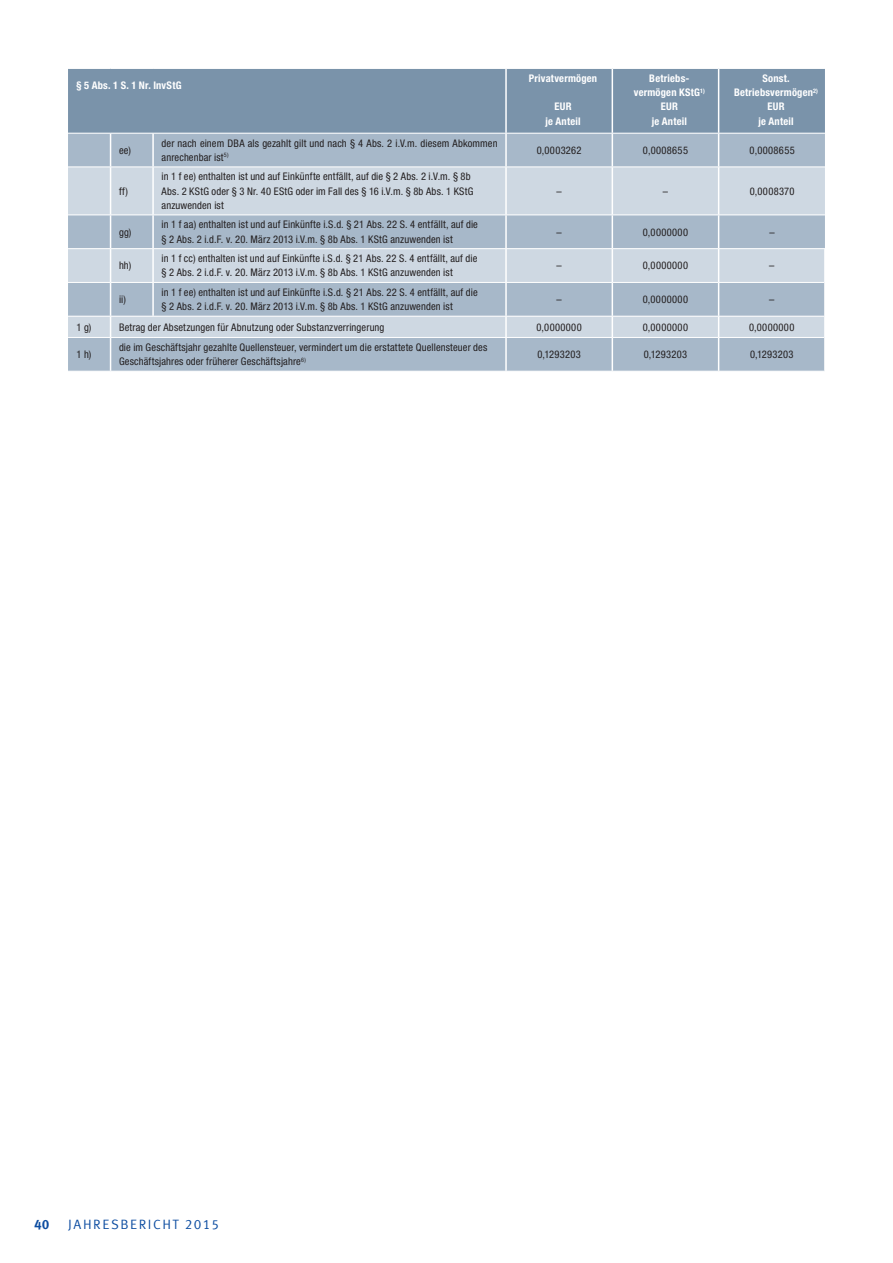
<style>
.page{position:relative;width:893px;height:1263px;background:#fff}
.page>*{position:absolute;margin:0;border:0;box-sizing:border-box;transform-origin:0 0}
.t1{font:13.5px "Meta Offc Pro Norm";letter-spacing:.115em;color:#0d4da1}
.t2{font:700 13.5px "Meta Offc Pro";color:#0d4da1}
.t3{font:condensed 10.5px/14.2px "Helvetica Neue LTW1 G";letter-spacing:.015em;color:#231f20}
.t4{font:700 condensed 10.5px/14.2px "Helvetica Neue LTW1 G";letter-spacing:.02em;color:#fff;text-align:center}
.t5{font:condensed 10.5px "Helvetica Neue LTW1 G";letter-spacing:.035em;color:#231f20}
</style>
<div class="page">
<div style="left:68px;top:69px;width:757px;height:64px;background:#7a93aa"></div>
<div style="left:68px;top:134px;width:757px;height:237px;background:#a7b8c9"></div>
<svg style="left:68px;top:168px;width:757px;height:169px;background:#bfcbd8"></svg>
<hr style="left:68px;top:167px;width:43px;height:1px;background:#fff">
<hr style="left:111px;top:167px;width:42px;height:1px;background:#fff">
<hr style="left:153px;top:167px;width:353px;height:1px;background:#fff">
<hr style="left:506px;top:167px;width:106px;height:1px;background:#fff">
<hr style="left:612px;top:167px;width:107px;height:1px;background:#fff">
<hr style="left:719px;top:167px;width:106px;height:1px;background:#fff">
<hr style="left:68px;top:215px;width:43px;height:1px;background:#fff">
<hr style="left:111px;top:215px;width:42px;height:1px;background:#fff">
<hr style="left:153px;top:215px;width:353px;height:1px;background:#fff">
<hr style="left:506px;top:215px;width:106px;height:1px;background:#fff">
<hr style="left:612px;top:215px;width:107px;height:1px;background:#fff">
<hr style="left:719px;top:215px;width:106px;height:1px;background:#fff">
<hr style="left:68px;top:248px;width:43px;height:1px;background:#fff">
<hr style="left:111px;top:248px;width:42px;height:1px;background:#fff">
<hr style="left:153px;top:248px;width:353px;height:1px;background:#fff">
<hr style="left:506px;top:248px;width:106px;height:1px;background:#fff">
<hr style="left:612px;top:248px;width:107px;height:1px;background:#fff">
<hr style="left:719px;top:248px;width:107px;height:1px;background:#fff">
<hr style="left:68px;top:282px;width:43px;height:1px;background:#fff">
<hr style="left:111px;top:282px;width:42px;height:1px;background:#fff">
<hr style="left:153px;top:282px;width:353px;height:1px;background:#fff">
<hr style="left:506px;top:282px;width:106px;height:1px;background:#fff">
<hr style="left:612px;top:282px;width:107px;height:1px;background:#fff">
<hr style="left:719px;top:282px;width:105px;height:1px;background:#fff">
<hr style="left:68px;top:316px;width:43px;height:1px;background:#fff">
<hr style="left:111px;top:316px;width:42px;height:1px;background:#fff">
<hr style="left:153px;top:316px;width:353px;height:1px;background:#fff">
<hr style="left:506px;top:316px;width:106px;height:1px;background:#fff">
<hr style="left:612px;top:316px;width:107px;height:1px;background:#fff">
<hr style="left:719px;top:316px;width:105px;height:1px;background:#fff">
<hr style="left:68px;top:337px;width:43px;height:1px;background:#fff">
<hr style="left:111px;top:337px;width:42px;height:1px;background:#fff">
<hr style="left:153px;top:337px;width:353px;height:1px;background:#fff">
<hr style="left:506px;top:337px;width:106px;height:1px;background:#fff">
<hr style="left:612px;top:337px;width:107px;height:1px;background:#fff">
<hr style="left:719px;top:337px;width:105px;height:1px;background:#fff">
<hr style="left:505px;top:69px;width:2px;height:64px;background:#fff">
<hr style="left:612px;top:69px;width:1px;height:64px;background:#fff">
<hr style="left:718px;top:69px;width:1px;height:64px;background:#fff">
<hr style="left:110px;top:134px;width:1px;height:33px;background:#fff">
<hr style="left:152px;top:134px;width:2px;height:33px;background:#fff">
<hr style="left:505px;top:134px;width:2px;height:33px;background:#fff">
<hr style="left:612px;top:134px;width:1px;height:33px;background:#fff">
<hr style="left:718px;top:134px;width:1px;height:33px;background:#fff">
<hr style="left:110px;top:167px;width:1px;height:48px;background:#fff">
<hr style="left:152px;top:167px;width:2px;height:48px;background:#fff">
<hr style="left:505px;top:167px;width:2px;height:48px;background:#fff">
<hr style="left:612px;top:167px;width:1px;height:48px;background:#fff">
<hr style="left:718px;top:167px;width:1px;height:48px;background:#fff">
<hr style="left:110px;top:215px;width:1px;height:33px;background:#fff">
<hr style="left:152px;top:215px;width:2px;height:33px;background:#fff">
<hr style="left:505px;top:215px;width:2px;height:33px;background:#fff">
<hr style="left:612px;top:215px;width:1px;height:33px;background:#fff">
<hr style="left:718px;top:215px;width:1px;height:33px;background:#fff">
<hr style="left:110px;top:249px;width:1px;height:33px;background:#fff">
<hr style="left:152px;top:249px;width:2px;height:33px;background:#fff">
<hr style="left:505px;top:249px;width:2px;height:33px;background:#fff">
<hr style="left:612px;top:249px;width:1px;height:33px;background:#fff">
<hr style="left:718px;top:249px;width:1px;height:33px;background:#fff">
<hr style="left:824px;top:249px;width:2px;height:33px;background:#fff">
<hr style="left:110px;top:283px;width:1px;height:33px;background:#fff">
<hr style="left:152px;top:283px;width:2px;height:33px;background:#fff">
<hr style="left:505px;top:283px;width:2px;height:33px;background:#fff">
<hr style="left:612px;top:283px;width:1px;height:33px;background:#fff">
<hr style="left:718px;top:283px;width:1px;height:33px;background:#fff">
<hr style="left:824px;top:282px;width:2px;height:34px;background:#fff">
<svg style="left:110px;top:317px;width:1px;height:20px"></svg>
<hr style="left:505px;top:317px;width:2px;height:20px;background:#fff">
<svg style="left:612px;top:317px;width:1px;height:20px"></svg>
<svg style="left:718px;top:317px;width:1px;height:20px"></svg>
<hr style="left:824px;top:316px;width:2px;height:21px;background:#fff">
<hr style="left:110px;top:338px;width:1px;height:33px;background:#fff">
<hr style="left:505px;top:338px;width:2px;height:33px;background:#fff">
<hr style="left:612px;top:338px;width:1px;height:33px;background:#fff">
<hr style="left:718px;top:338px;width:1px;height:33px;background:#fff">
<hr style="left:824px;top:337px;width:2px;height:34px;background:#fff">
<p class="t4" style="left:77px;top:78px;width:107px">§ 5 Abs. 1 S. 1 Nr. InvStG</p>
<p class="t4" style="left:529px;top:71px;width:70px">Privatvermögen</p>
<p class="t4" style="left:545px;top:100px;width:37px">EUR<br>je Anteil</p>
<p class="t4" style="left:634px;top:71px;width:72px">Betriebs&shy;vermögen KStG<sup>1)<br></sup>EUR<br>je Anteil</p>
<p class="t4" style="left:734px;top:71px;width:86px">Sonst.<br>Betriebsvermögen<sup>2)<br></sup>EUR<br>je Anteil</p>
<p class="t3" style="left:119px;top:143px;width:13px">ee)</p>
<p class="t3" style="left:162px;top:136px;width:337px">der nach einem DBA als gezahlt gilt und nach § 4 Abs. 2 i.V.m. diesem Abkommen anrechenbar ist<sup>5)</sup></p>
<p class="t3" style="left:537px;top:143px;width:46px">0,0003262</p>
<p class="t3" style="left:643px;top:143px;width:47px">0,0008655</p>
<p class="t3" style="left:750px;top:143px;width:47px">0,0008655</p>
<p class="t3" style="left:119px;top:184px;width:10px">ff)</p>
<p class="t3" style="left:162px;top:170px;width:313px">in 1 f ee) enthalten ist und auf Einkünfte entfällt, auf die § 2 Abs. 2 i.V.m. § 8b<br>Abs. 2 KStG oder § 3 Nr. 40 EStG oder im Fall des § 16 i.V.m. § 8b Abs. 1 KStG anzuwenden ist</p>
<p class="t3" style="left:556px;top:184px;width:7px">–</p>
<p class="t3" style="left:663px;top:184px;width:7px">–</p>
<p class="t3" style="left:750px;top:184px;width:46px">0,0008370</p>
<p class="t3" style="left:119px;top:225px;width:14px">gg)</p>
<p class="t3" style="left:162px;top:218px;width:318px">in 1 f aa) enthalten ist und auf Einkünfte i.S.d. § 21 Abs. 22 S. 4 entfällt, auf die § 2 Abs. 2 i.d.F. v. 20. März 2013 i.V.m. § 8b Abs. 1 KStG anzuwenden ist</p>
<p class="t3" style="left:556px;top:225px;width:7px">–</p>
<p class="t5" style="left:643px;top:226px;width:47px">0,0000000</p>
<p class="t3" style="left:769px;top:225px;width:7px">–</p>
<p class="t3" style="left:119px;top:258px;width:14px">hh)</p>
<p class="t3" style="left:162px;top:251px;width:317px">in 1 f cc) enthalten ist und auf Einkünfte i.S.d. § 21 Abs. 22 S. 4 entfällt, auf die § 2 Abs. 2 i.d.F. v. 20. März 2013 i.V.m. § 8b Abs. 1 KStG anzuwenden ist</p>
<p class="t3" style="left:556px;top:258px;width:7px">–</p>
<p class="t5" style="left:643px;top:259px;width:47px">0,0000000</p>
<p class="t3" style="left:769px;top:258px;width:7px">–</p>
<p class="t3" style="left:119px;top:292px;width:9px">ii)</p>
<p class="t3" style="left:162px;top:285px;width:318px">in 1 f ee) enthalten ist und auf Einkünfte i.S.d. § 21 Abs. 22 S. 4 entfällt, auf die § 2 Abs. 2 i.d.F. v. 20. März 2013 i.V.m. § 8b Abs. 1 KStG anzuwenden ist</p>
<p class="t3" style="left:556px;top:292px;width:7px">–</p>
<p class="t5" style="left:643px;top:293px;width:47px">0,0000000</p>
<p class="t3" style="left:769px;top:292px;width:7px">–</p>
<p class="t3" style="left:76px;top:320px;width:16px">1 g)</p>
<p class="t3" style="left:119px;top:320px;width:267px">Betrag der Absetzungen für Abnutzung oder Substanzverringerung</p>
<p class="t5" style="left:536px;top:321px;width:47px">0,0000000</p>
<p class="t5" style="left:643px;top:321px;width:47px">0,0000000</p>
<p class="t5" style="left:749px;top:321px;width:47px">0,0000000</p>
<p class="t3" style="left:76px;top:347px;width:16px">1 h)</p>
<p class="t3" style="left:119px;top:340px;width:370px">die im Geschäftsjahr gezahlte Quellensteuer, vermindert um die erstattete Quellensteuer des<br>Geschäftsjahres oder früherer Geschäftsjahre<sup>6)</sup></p>
<p class="t3" style="left:537px;top:347px;width:45px">0,1293203</p>
<p class="t3" style="left:644px;top:347px;width:45px">0,1293203</p>
<p class="t3" style="left:750px;top:347px;width:45px">0,1293203</p>
<p class="t2" style="left:34px;top:1214px;width:17px">40</p>
<p class="t1" style="left:68px;top:1214px;width:153px">JAHRESBERICHT 2015</p>
</div>
